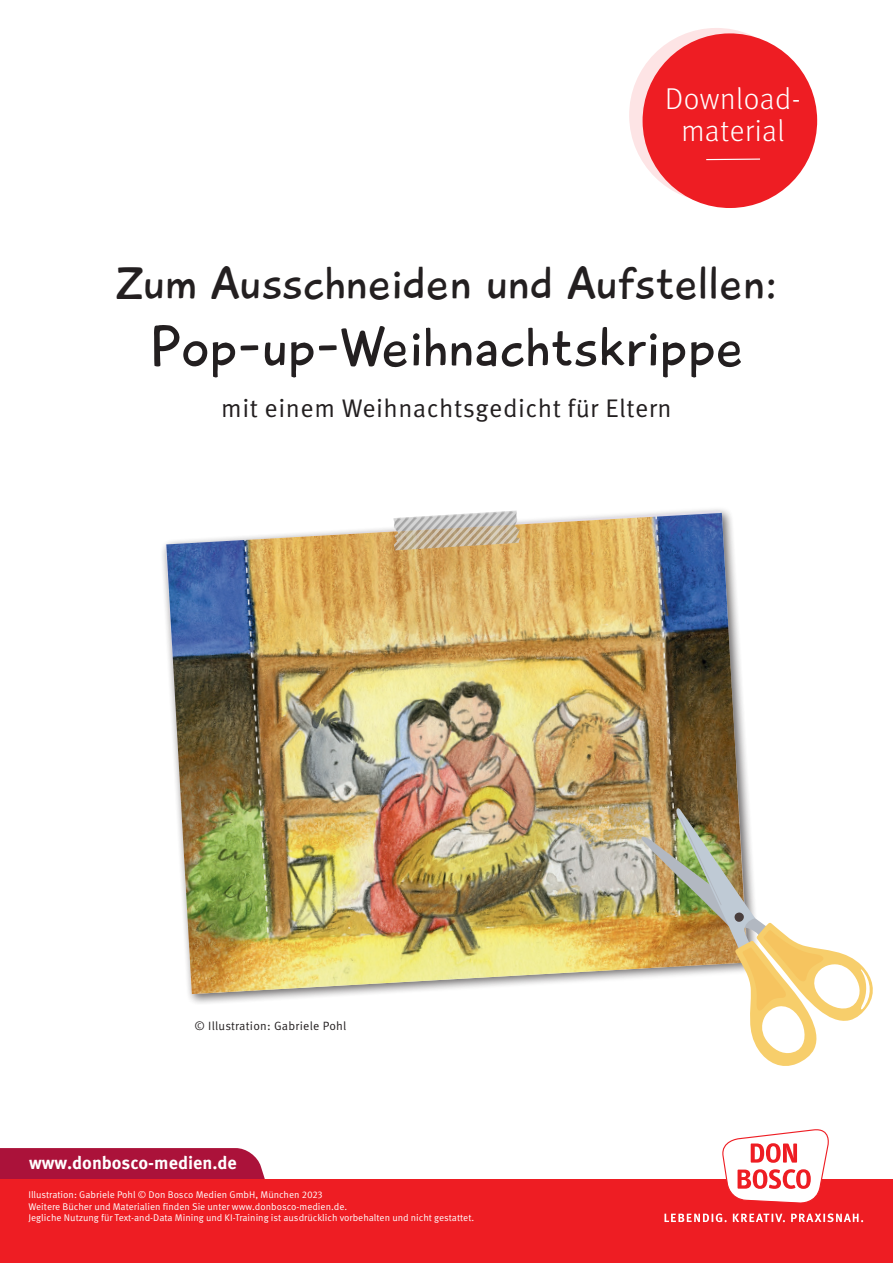
<style>
.page{position:relative;width:893px;height:1263px;background:#fff}
.page>*{position:absolute;margin:0;border:0;box-sizing:border-box;transform-origin:0 0}
.U1{font:57px "Playtime With Hot Toddies";letter-spacing:.02em;color:#231f20}
.U1-2{font:48px "Playtime With Hot Toddies";letter-spacing:.02em;color:#231f20}
.t1{font:300 30.15px/32.4px "Meta OT";letter-spacing:.02em;color:#fff;text-align:center}
.U2{font:25.5px "Meta OT Norm";letter-spacing:.02em;color:#231f20}
.t2{font:700 18px "Meta OT";color:#fff}
.Copyright{font:12px "Meta OT Norm";letter-spacing:.02em;color:#231f20}
.t3{font:9.75px/11.7px "Meta OT Norm";color:#fff}
</style>
<div class="page">
<div style="left:0;top:1148px;width:265px;height:31px;background:#ab123a"></div>
<div style="left:0;top:1179px;width:893px;height:84px;background:#ee1d23"></div>
<svg style="left:664px;top:1213px;width:199px;height:9px"></svg>
<svg style="left:722px;top:1129px;width:107px;height:74px"></svg>
<div style="left:629px;top:27px;width:175px;height:176px;background:#fde4e5;border-radius:50%"></div>
<div style="left:642px;top:33px;width:176px;height:175px;background:#ee1d23;border-radius:50%"></div>
<svg style="left:706px;top:158px;width:54px;height:3px"></svg>
<div style="left:161px;top:507px;width:598px;height:499px;background:#231f20;opacity:.42"></div>
<img style="left:166px;top:513px;width:581px;height:481px">
<svg style="left:393px;top:511px;width:127px;height:39px;background:#cabda9"></svg>
<img style="left:641px;top:808px;width:232px;height:258px">
<h3 class="t1" style="left:665px;top:83px;width:137px">Download&shy;material</h3>
<p class="U1-2" style="left:116px;top:253px;width:663px">Zum Ausschneiden und Aufstellen:</p>
<p class="U1" style="left:149px;top:312px;width:596px">Pop-up-Weihnachtskrippe</p>
<p class="U2" style="left:221px;top:393px;width:452px">mit einem Weihnachtsgedicht für Eltern</p>
<p class="Copyright" style="left:194px;top:1018px;width:153px">© Illustration: Gabriele Pohl</p>
<h3 class="t2" style="left:29px;top:1151px;width:209px">www.donbosco-medien.de</h3>
<p class="t3" style="left:28px;top:1189px;width:447px">Illustration: Gabriele Pohl © Don Bosco Medien GmbH, München 2023<br>Weitere Bücher und Materialien finden Sie unter www.donbosco-medien.de.<br>Jegliche Nutzung für Text-and-Data Mining und KI-Training ist ausdrücklich vorbehalten und nicht gestattet.</p>
</div>
